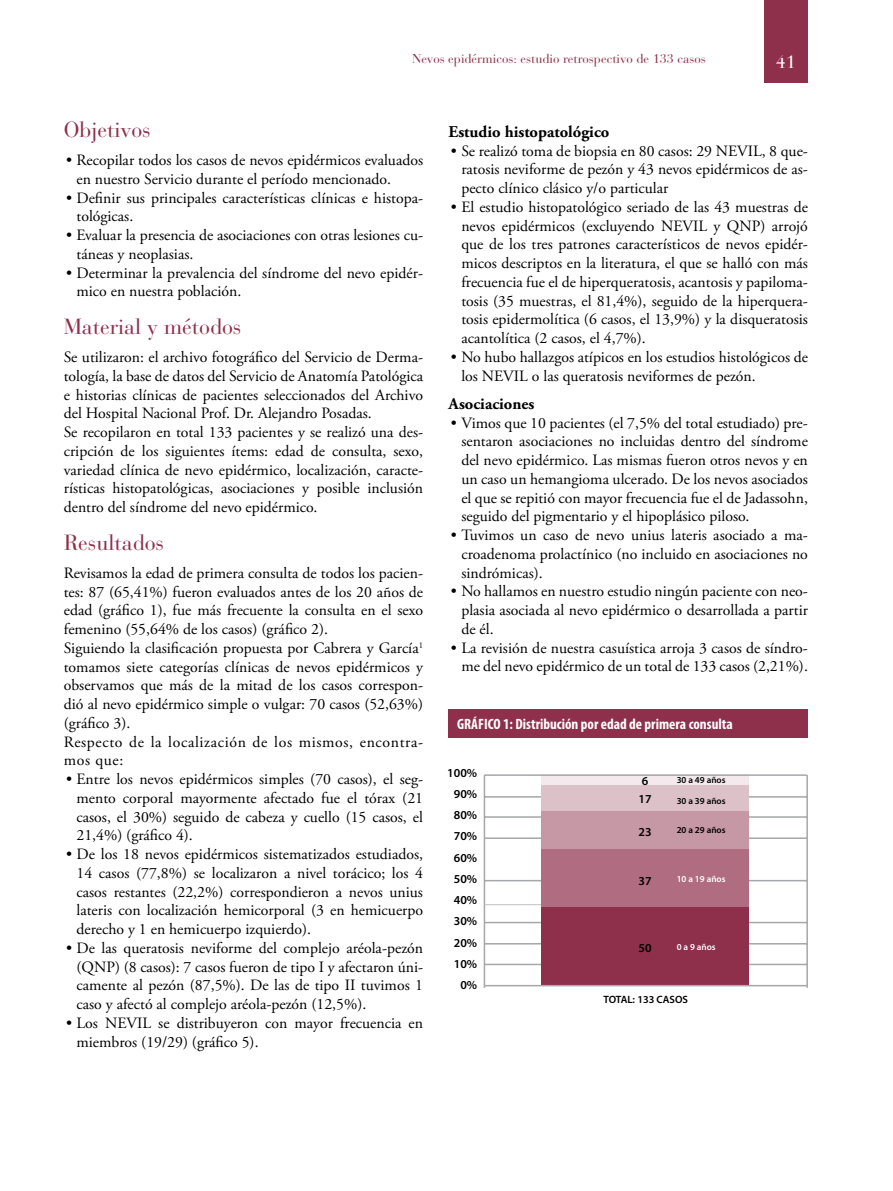
<style>
.page{position:relative;width:893px;height:1191px;background:#fff}
.page>*{position:absolute;margin:0;border:0;box-sizing:border-box;transform-origin:0 0}
.t1{font:21.75px "Bauer Bodoni";color:#8e2f4c}
.t2{font:18px "Bauer Bodoni";color:#fff}
.t3{font:700 16.5px "Adobe Garamond Pro";color:#000}
.t4{font:15.75px/18.8px "Adobe Garamond Pro";color:#000}
.t5{font:700 condensed 15px "Myriad Pro";color:#fff}
.t6{font:12.75px "Bauer Bodoni";color:#8e2f4c}
.t7{font:600 12.15px/21.1px "Myriad Pro";color:#000;text-align:right}
.t8{font:600 10.65px "Myriad Pro";color:#000}
.t9{font:600 9.15px "Myriad Pro";color:#000}
.t10{font:600 9.15px "Myriad Pro";color:#fff}
</style>
<div class="page">
<div style="left:764px;top:0;width:44px;height:82px;background:#8e2f4c"></div>
<div style="left:449px;top:709px;width:359px;height:28px;background:#8e2f4c"></div>
<hr style="left:484px;top:775px;width:1px;height:212px;background:#a7a8aa">
<hr style="left:806px;top:775px;width:2px;height:212px;background:#a7a8aa">
<hr style="left:484px;top:963px;width:323px;height:2px;background:#a7a8aa">
<hr style="left:484px;top:943px;width:323px;height:1px;background:#a7a8aa">
<hr style="left:484px;top:921px;width:323px;height:2px;background:#a7a8aa">
<hr style="left:484px;top:880px;width:323px;height:1px;background:#a7a8aa">
<hr style="left:484px;top:837px;width:323px;height:2px;background:#a7a8aa">
<hr style="left:484px;top:816px;width:323px;height:1px;background:#a7a8aa">
<hr style="left:484px;top:796px;width:323px;height:1px;background:#a7a8aa">
<hr style="left:484px;top:904px;width:164px;height:1px;background:#c6c7c8">
<div style="left:541px;top:774px;width:208px;height:11px;background:#f4eaed"></div>
<div style="left:541px;top:785px;width:208px;height:26px;background:#ddc1c9"></div>
<div style="left:541px;top:811px;width:208px;height:38px;background:#c697a5"></div>
<div style="left:541px;top:849px;width:208px;height:58px;background:#b06d82"></div>
<div style="left:541px;top:907px;width:208px;height:78px;background:#8e2f4c"></div>
<hr style="left:484px;top:985px;width:323px;height:1px;background:#a7a8aa">
<hr style="left:484px;top:774px;width:323px;height:2px;background:#a7a8aa">
<p class="t6" style="left:412px;top:51px;width:295px">Nevos epidérmicos: estudio retrospectivo de 133 casos</p>
<p class="t2" style="left:776px;top:51px;width:22px">41</p>
<h1 class="t1" style="left:64px;top:116px;width:88px">Objetivos</h1>
<p class="t4" style="left:77px;top:151px;width:348px;text-indent:-11px">• Recopilar todos los casos de nevos epidérmicos evaluados en nuestro Servicio durante el período mencionado.</p>
<p class="t4" style="left:77px;top:189px;width:348px;text-indent:-11px">• Definir sus principales características clínicas e histopa&shy;tológicas.</p>
<p class="t4" style="left:77px;top:226px;width:348px;text-indent:-11px">• Evaluar la presencia de asociaciones con otras lesiones cu&shy;táneas y neoplasias.</p>
<p class="t4" style="left:77px;top:264px;width:348px;text-indent:-11px">• Determinar la prevalencia del síndrome del nevo epidér&shy;mico en nuestra población.</p>
<h1 class="t1" style="left:64px;top:313px;width:179px">Material y métodos</h1>
<p class="t4" style="left:64px;top:348px;width:361px">Se utilizaron: el archivo fotográfico del Servicio de Derma&shy;tología, la base de datos del Servicio de Anatomía Patológica e historias clínicas de pacientes seleccionados del Archivo del Hospital Nacional Prof. Dr. Alejandro Posadas.<br>Se recopilaron en total 133 pacientes y se realizó una des&shy;cripción de los siguientes ítems: edad de consulta, sexo, variedad clínica de nevo epidérmico, localización, caracte&shy;rísticas histopatológicas, asociaciones y posible inclusión dentro del síndrome del nevo epidérmico.</p>
<h1 class="t1" style="left:64px;top:529px;width:102px">Resultados</h1>
<p class="t4" style="left:64px;top:564px;width:361px">Revisamos la edad de primera consulta de todos los pacien&shy;tes: 87 (65,41%) fueron evaluados antes de los 20 años de edad (gráfico 1), fue más frecuente la consulta en el sexo femenino (55,64% de los casos) (gráfico 2).<br>Siguiendo la clasificación propuesta por Cabrera y García<sup>1 </sup>tomamos siete categorías clínicas de nevos epidérmicos y observamos que más de la mitad de los casos correspon&shy;dió al nevo epidérmico simple o vulgar: 70 casos (52,63%) (gráfico 3).<br>Respecto de la localización de los mismos, encontra&shy;mos que:</p>
<p class="t4" style="left:77px;top:770px;width:348px;text-align:justify;text-indent:-11px">• Entre los nevos epidérmicos simples (70 casos), el seg&shy;mento corporal mayormente afectado fue el tórax (21 casos, el 30%) seguido de cabeza y cuello (15 casos, el 21,4%) (gráfico 4).</p>
<p class="t4" style="left:77px;top:845px;width:348px;text-align:justify;text-indent:-11px">• De los 18 nevos epidérmicos sistematizados estudiados, 14 casos (77,8%) se localizaron a nivel torácico; los 4 casos restantes (22,2%) correspondieron a nevos unius lateris con localización hemicorporal (3 en hemicuerpo derecho y 1 en hemicuerpo izquierdo).</p>
<p class="t4" style="left:77px;top:939px;width:348px;text-align:justify;text-indent:-11px">• De las queratosis neviforme del complejo aréola-pezón (QNP) (8 casos): 7 casos fueron de tipo I y afectaron úni&shy;camente al pezón (87,5%). De las de tipo II tuvimos 1 caso y afectó al complejo aréola-pezón (12,5%).</p>
<p class="t4" style="left:77px;top:1014px;width:348px;text-indent:-11px">• Los NEVIL se distribuyeron con mayor frecuencia en miembros (19/29) (gráfico 5).</p>
<p class="t3" style="left:449px;top:122px;width:162px">Estudio histopatológico</p>
<p class="t4" style="left:461px;top:142px;width:348px;text-align:justify;text-indent:-11px">• Se realizó toma de biopsia en 80 casos: 29 NEVIL, 8 que&shy;ratosis neviforme de pezón y 43 nevos epidérmicos de as&shy;pecto clínico clásico y/o particular</p>
<p class="t4" style="left:461px;top:198px;width:348px;text-align:justify;text-indent:-11px">• El estudio histopatológico seriado de las 43 muestras de nevos epidérmicos (excluyendo NEVIL y QNP) arrojó que de los tres patrones característicos de nevos epidér&shy;micos descriptos en la literatura, el que se halló con más frecuencia fue el de hiperqueratosis, acantosis y papiloma&shy;tosis (35 muestras, el 81,4%), seguido de la hiperquera&shy;tosis epidermolítica (6 casos, el 13,9%) y la disqueratosis acantolítica (2 casos, el 4,7%).</p>
<p class="t4" style="left:461px;top:348px;width:348px;text-indent:-11px">• No hubo hallazgos atípicos en los estudios histológicos de los NEVIL o las queratosis neviformes de pezón.</p>
<p class="t3" style="left:449px;top:394px;width:87px">Asociaciones</p>
<p class="t4" style="left:461px;top:414px;width:348px;text-align:justify;text-indent:-11px">• Vimos que 10 pacientes (el 7,5% del total estudiado) pre&shy;sentaron asociaciones no incluidas dentro del síndrome del nevo epidérmico. Las mismas fueron otros nevos y en un caso un hemangioma ulcerado. De los nevos asociados el que se repitió con mayor frecuencia fue el de Jadassohn, seguido del pigmentario y el hipoplásico piloso.</p>
<p class="t4" style="left:461px;top:526px;width:348px;text-align:justify;text-indent:-11px">• Tuvimos un caso de nevo unius lateris asociado a ma&shy;croadenoma prolactínico (no incluido en asociaciones no sindrómicas).</p>
<p class="t4" style="left:461px;top:582px;width:348px;text-align:justify;text-indent:-11px">• No hallamos en nuestro estudio ningún paciente con neo&shy;plasia asociada al nevo epidérmico o desarrollada a partir de él.</p>
<p class="t4" style="left:451px;top:639px;width:359px;text-align:right">• La revisión de nuestra casuística arroja 3 casos de síndro&shy;me del nevo epidérmico de un total de 133 casos (2,21%).</p>
<p class="t5" style="left:457px;top:714px;width:277px">GRÁFICO 1: Distribución por edad de primera consulta</p>
<p class="t7" style="left:447px;top:762px;width:31px">100%<br>90%<br>80%<br>70%<br>60%<br>50%<br>40%<br>30%<br>20%<br>10%<br>0%</p>
<p class="t9" style="left:677px;top:774px;width:50px">30 a 49 años</p>
<p class="t7" style="left:642px;top:769px;width:8px">6</p>
<p class="t7" style="left:638px;top:788px;width:15px">17</p>
<p class="t9" style="left:677px;top:795px;width:50px">30 a 39 años</p>
<p class="t9" style="left:677px;top:824px;width:50px">20 a 29 años</p>
<p class="t7" style="left:638px;top:820px;width:15px">23</p>
<p class="t10" style="left:677px;top:872px;width:50px">10 a 19 años</p>
<p class="t7" style="left:638px;top:870px;width:15px">37</p>
<p class="t10" style="left:677px;top:940px;width:41px">0 a 9 años</p>
<p class="t7" style="left:638px;top:936px;width:15px">50</p>
<p class="t8" style="left:603px;top:992px;width:86px">TOTAL: 133 CASOS</p>
</div>
